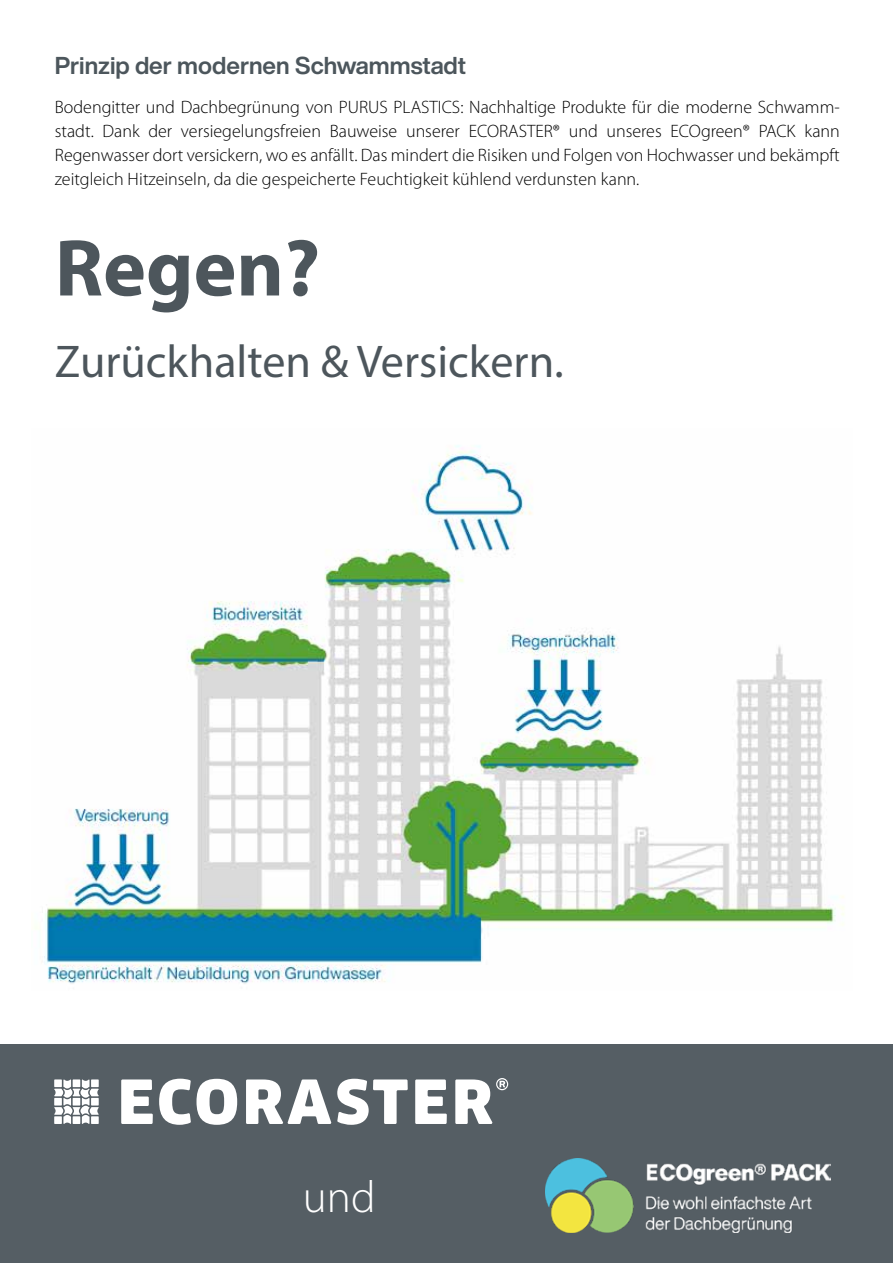
<style>
.page{position:relative;width:893px;height:1263px;background:#fff}
.page>*{position:absolute;margin:0;border:0;box-sizing:border-box;transform-origin:0 0}
.t1{font:700 81.3px "Myriad Pro";color:#4d565c}
.t2{font:46.05px "Myriad Pro";color:#4d565c}
.t3{font:300 45px "Myriad Pro";color:#fff}
.t4{font:700 24px "Helvetica Now Display";color:#4c565c}
.t5{font:300 18px/24px "Myriad Pro";color:#000;text-align:justify}
</style>
<div class="page">
<img style="left:35px;top:445px;width:809px;height:539px">
<div style="left:0;top:1044px;width:893px;height:219px;background:#555e64"></div>
<svg style="left:121px;top:1079px;width:32px;height:45px"></svg>
<svg style="left:415px;top:1079px;width:32px;height:45px"></svg>
<svg style="left:455px;top:1078px;width:53px;height:46px"></svg>
<svg style="left:159px;top:1079px;width:78px;height:46px"></svg>
<svg style="left:337px;top:1079px;width:71px;height:46px"></svg>
<svg style="left:246px;top:1079px;width:85px;height:45px"></svg>
<svg style="left:54px;top:1079px;width:45px;height:45px"></svg>
<img style="left:545px;top:1158px;width:285px;height:74px">
<hr style="left:892px;top:1044px;width:1px;height:219px;background:#4c565c">
<h3 class="t4" style="left:55px;top:49px;width:413px">Prinzip der modernen Schwammstadt</h3>
<p class="t5" style="left:55px;top:96px;width:786px">Bodengitter und Dachbegrünung von PURUS PLASTICS: Nachhaltige Produkte für die moderne Schwamm&shy;stadt. Dank der versiegelungsfreien Bauweise unserer ECORASTER® und unseres ECOgreen® PACK kann Regenwasser dort versickern, wo es anfällt. Das mindert die Risiken und Folgen von Hochwasser und bekämpft zeitgleich Hitzeinseln, da die gespeicherte Feuchtigkeit kühlend verdunsten kann.</p>
<h1 class="t1" style="left:55px;top:215px;width:267px">Regen?</h1>
<h2 class="t2" style="left:55px;top:333px;width:510px">Zurückhalten &amp; Versickern.</h2>
<h3 class="t3" style="left:303px;top:1172px;width:74px">und</h3>
</div>
